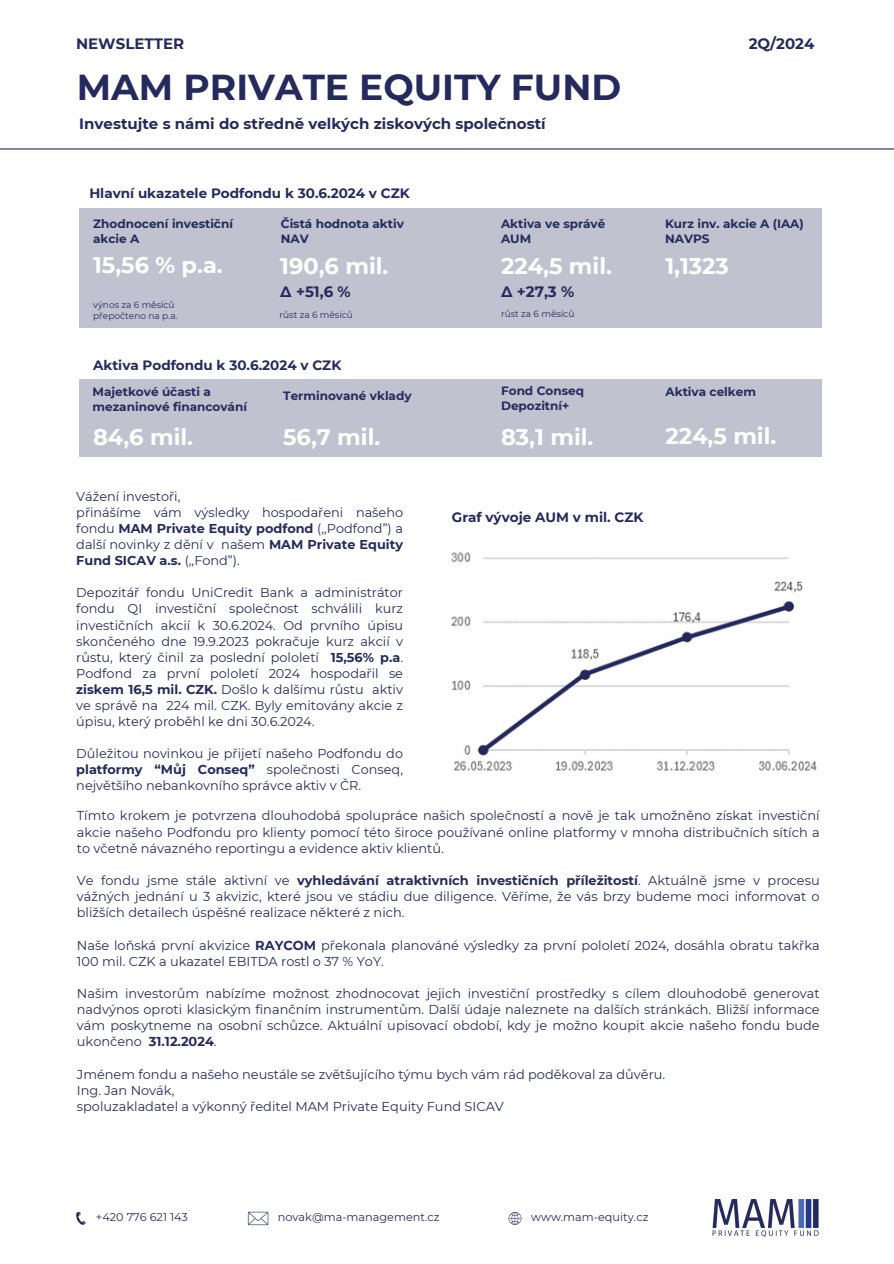
<style>
.page{position:relative;width:894px;height:1264px;background:#fff}
.page>*{position:absolute;margin:0;border:0;box-sizing:border-box;transform-origin:0 0}
.t1{font:700 36px "Montserrat";color:#252a5d}
.t2{font:700 22.5px "Montserrat";color:#fff}
.t3{font:700 15px "Montserrat";color:#252a5d}
.t4{font:700 13.5px "Montserrat";color:#252a5d}
.t5{font:12.9px/16px "Montserrat";color:#252a5d;text-align:justify}
.t6{font:700 12px/15px "Montserrat";color:#252a5d}
.t7{font:11.25px "Montserrat";color:#252a5d}
.t8{font:9px "Montserrat";color:#252a5d}
.s1{font-weight:700}
</style>
<div class="page">
<svg style="left:76px;top:1211px;width:10px;height:14px"></svg>
<svg style="left:248px;top:1211px;width:20px;height:14px"></svg>
<svg style="left:508px;top:1212px;width:13px;height:13px"></svg>
<img style="left:712px;top:1199px;width:106px;height:38px">
<hr style="left:0;top:148px;width:893px;height:1px;background:#252a5d">
<div style="left:79px;top:379px;width:742px;height:78px;background:#c0c2d0"></div>
<div style="left:79px;top:208px;width:742px;height:120px;background:#c0c2d0"></div>
<img style="left:451px;top:552px;width:366px;height:219px">
<h3 class="t3" style="left:76px;top:34px;width:109px">NEWSLETTER</h3>
<p class="t1" style="left:77px;top:66px;width:545px">MAM PRIVATE EQUITY FUND</p>
<h2 class="t3" style="left:79px;top:115px;width:468px">Investujte s námi do středně velkých ziskových společností</h2>
<p class="t3" style="left:748px;top:34px;width:67px">2Q/2024</p>
<p class="t4" style="left:89px;top:185px;width:322px">Hlavní ukazatele Podfondu k 30.6.2024 v CZK</p>
<h2 class="t6" style="left:281px;top:216px;width:125px">Čistá hodnota aktiv<br>NAV</h2>
<h5 class="t2" style="left:280px;top:252px;width:110px">190,6 mil.</h5>
<h5 class="t3" style="left:280px;top:282px;width:72px">Δ +51,6 %</h5>
<p class="t6" style="left:93px;top:216px;width:141px">Zhodnocení investiční akcie A</p>
<h6 class="t2" style="left:93px;top:251px;width:131px">15,56 % p.a.</h6>
<h6 class="t8" style="left:93px;top:299px;width:83px">výnos za 6 měsíců</h6>
<h6 class="t8" style="left:93px;top:310px;width:86px">přepočteno na p.a.</h6>
<h6 class="t8" style="left:501px;top:308px;width:75px">růst za 6 měsíců</h6>
<h2 class="t6" style="left:501px;top:217px;width:106px">Aktiva ve správě<br>AUM</h2>
<h2 class="t2" style="left:501px;top:252px;width:112px">224,5 mil.</h2>
<h6 class="t3" style="left:501px;top:282px;width:75px">Δ +27,3 %</h6>
<h4 class="t8" style="left:279px;top:309px;width:75px">růst za 6 měsíců</h4>
<h5 class="t4" style="left:93px;top:356px;width:250px">Aktiva Podfondu k 30.6.2024 v CZK</h5>
<h5 class="t6" style="left:92px;top:384px;width:156px">Majetkové účasti a mezaninové financování</h5>
<h2 class="t2" style="left:93px;top:423px;width:102px">84,6 mil.</h2>
<h3 class="t6" style="left:283px;top:388px;width:130px">Terminované vklady</h3>
<h2 class="t2" style="left:283px;top:423px;width:99px">56,7 mil.</h2>
<h5 class="t5" style="left:76px;top:488px;width:328px;text-align:left">Vážení investoři,<br>přinášíme vám výsledky hospodařeni našeho fondu <span class="s1">MAM Private Equity podfond</span> (,,Podfond”) a další novinky z dění v našem <span class="s1">MAM Private Equity Fund SICAV a.s.</span> (,,Fond”).</h5>
<h5 class="t5" style="left:76px;top:585px;width:328px">Depozitář fondu UniCredit Bank a administrátor fondu QI investiční společnost schválili kurz investičních akcií k 30.6.2024. Od prvního úpisu skončeného dne 19.9.2023 pokračuje kurz akcií v růstu, který činil za poslední pololetí <span class="s1">15,56% p.a</span>.<br>Podfond za první pololetí 2024 hospodařil se <span class="s1">ziskem 16,5 mil. CZK.</span> Došlo k dalšímu růstu aktiv ve správě na 224 mil. CZK. Byly emitovány akcie z úpisu, který proběhl ke dni 30.6.2024.</h5>
<h2 class="t5" style="left:76px;top:745px;width:328px">Důležitou novinkou je přijetí našeho Podfondu do <span class="s1">platformy “Můj Conseq”</span> společnosti Conseq, největšího nebankovního správce aktiv v ČR.</h2>
<p class="t6" style="left:501px;top:383px;width:84px">Fond Conseq<br>Depozitní+</p>
<h4 class="t2" style="left:501px;top:423px;width:94px">83,1 mil.</h4>
<h2 class="t4" style="left:452px;top:508px;width:193px">Graf vývoje AUM v mil. CZK</h2>
<h6 class="t6" style="left:665px;top:217px;width:140px">Kurz inv. akcie A (IAA)<br>NAVPS</h6>
<h6 class="t2" style="left:665px;top:252px;width:65px">1,1323</h6>
<h5 class="t6" style="left:665px;top:384px;width:92px">Aktiva celkem</h5>
<h5 class="t2" style="left:665px;top:422px;width:112px">224,5 mil.</h5>
<h6 class="t5" style="left:77px;top:807px;width:744px">Tímto krokem je potvrzena dlouhodobá spolupráce našich společností a nově je tak umožněno získat investiční akcie našeho Podfondu pro klienty pomocí této široce používané online platformy v mnoha distribučních sítích a to včetně návazného reportingu a evidence aktiv klientů.</h6>
<p class="t5" style="left:77px;top:872px;width:744px">Ve fondu jsme stále aktivní ve <span class="s1">vyhledávání atraktivních investičních příležitostí</span>. Aktuálně jsme v procesu vážných jednání u 3 akvizic, které jsou ve stádiu due diligence. Věříme, že vás brzy budeme moci informovat o bližších detailech úspěšné realizace některé z nich.</p>
<p class="t5" style="left:77px;top:936px;width:744px">Naše loňská první akvizice <span class="s1">RAYCOM</span> překonala planováné výsledky za první pololetí 2024, dosáhla obratu takřka<br>100 mil. CZK a ukazatel EBITDA rostl o 37 % YoY.</p>
<p class="t5" style="left:77px;top:985px;width:744px">Našim investorům nabízíme možnost zhodnocovat jejich investiční prostředky s cílem dlouhodobě generovat nadvýnos oproti klasickým finančním instrumentům. Další údaje naleznete na dalších stránkách. Bližší informace vám poskytneme na osobní schůzce. Aktuální upisovací období, kdy je možno koupit akcie našeho fondu bude ukončeno <span class="s1">31.12.2024</span>.</p>
<p class="t5" style="left:77px;top:1065px;width:589px;text-align:left">Jménem fondu a našeho neustále se zvětšujícího týmu bych vám rád poděkoval za důvěru.<br>Ing. Jan Novák,<br>spoluzakladatel a výkonný ředitel MAM Private Equity Fund SICAV</p>
<h3 class="t7" style="left:96px;top:1210px;width:93px">+420 776 621 143</h3>
<h3 class="t7" style="left:278px;top:1210px;width:163px">novak@ma-management.cz</h3>
<h1 class="t7" style="left:531px;top:1210px;width:119px">www.mam-equity.cz</h1>
</div>
